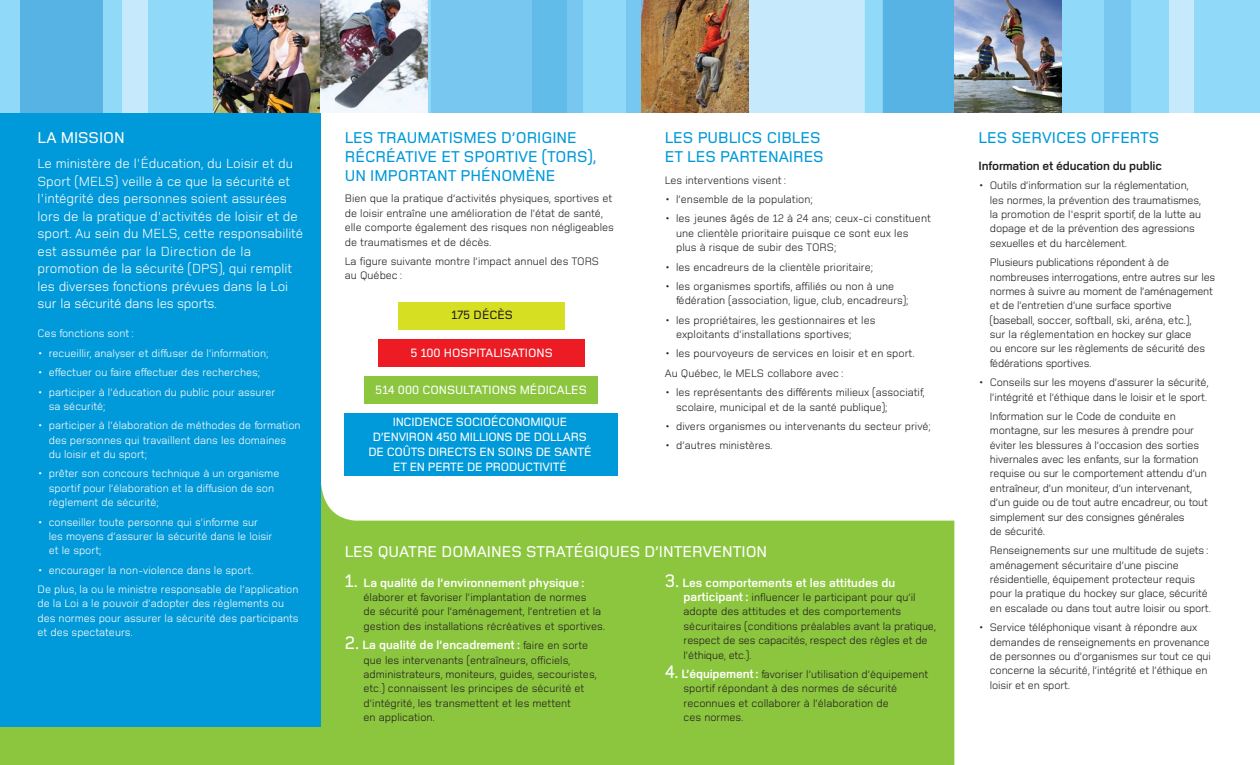
<style>
.page{position:relative;width:1260px;height:765px;background:#fff}
.page>*{position:absolute;margin:0;border:0;box-sizing:border-box;transform-origin:0 0}
.t1{font:500 16.25px/18.8px "Monoline Remixed";color:#0099d9}
.t2{font:500 16.25px "Monoline Remixed";color:#fff}
.t3{font:13.75px/17.5px "Monoline Remixed";color:#fff}
.t4{font:500 12.5px/15px "Monoline Remixed";letter-spacing:-.015em;color:#fff;text-align:center}
.t5{font:700 12.5px "Monoline Remixed";color:#fff}
.t6{font:700 12.5px "Monoline Remixed";letter-spacing:-.01em;color:#231f20}
.t7{font:500 12.5px "Monoline Remixed";color:#231f20}
.t8{font:11.25px/14.4px "Monoline Remixed";letter-spacing:-.005em;color:#231f20}
.t9{font:11.25px/14.4px "Monoline Remixed";color:#fff}
.s1{font-weight:500;font-size:18.75px}
.s2{font-weight:400;font-size:11.25px;color:#231f20}
.s3{font-weight:700;font-size:12.5px;color:#fff}
.s4{font-weight:500;font-size:18.75px;color:#fff}
</style>
<div class="page">
<svg style="left:321px;top:484px;width:633px;height:281px;background:#9bcd58"></svg>
<div style="left:0;top:82px;width:321px;height:683px;background:#0099d9"></div>
<div style="left:0;top:0;width:1260px;height:112px;background:#91d9f8"></div>
<div style="left:20px;top:0;width:83px;height:112px;background:#58b3e5"></div>
<div style="left:122px;top:0;width:25px;height:112px;background:#c6eafb"></div>
<div style="left:883px;top:0;width:71px;height:112px;background:#58b3e5"></div>
<div style="left:431px;top:0;width:101px;height:112px;background:#77c7f0"></div>
<div style="left:567px;top:0;width:15px;height:112px;background:#77c7f0"></div>
<div style="left:532px;top:0;width:35px;height:112px;background:#62bcea"></div>
<div style="left:1105px;top:0;width:26px;height:112px;background:#77c7f0"></div>
<svg style="left:626px;top:0;width:239px;height:112px;background:#bbe3f5"></svg>
<div style="left:1169px;top:0;width:25px;height:112px;background:#c6eafb"></div>
<div style="left:326px;top:741px;width:319px;height:24px;background:#8cc63f"></div>
<img style="left:214px;top:0;width:214px;height:112px">
<img style="left:641px;top:0;width:107px;height:112px">
<div style="left:344px;top:413px;width:274px;height:63px;background:#0099d9"></div>
<div style="left:364px;top:376px;width:233px;height:28px;background:#8cc63f"></div>
<div style="left:378px;top:339px;width:206px;height:28px;background:#ed1c24"></div>
<div style="left:399px;top:302px;width:166px;height:28px;background:#d7df23"></div>
<img style="left:954px;top:0;width:108px;height:112px">
<div style="left:0;top:728px;width:342px;height:37px;background:#8cc63f"></div>
<h1 class="t2" style="left:37px;top:132px;width:89px">LA MISSION</h1>
<p class="t3" style="left:37px;top:156px;width:267px">Le ministère de l'Éducation, du Loisir et du Sport (MELS) veille à ce que la sécurité et l'intégrité des personnes soient assurées lors de la pratique d'activités de loisir et de sport. Au sein du MELS, cette responsabilité est assumée par la Direction de la promotion de la sécurité (DPS), qui remplit les diverses fonctions prévues dans la Loi sur la sécurité dans les sports.</p>
<p class="t9" style="left:37px;top:327px;width:98px">Ces fonctions sont :</p>
<p class="t9" style="left:37px;top:347px;width:233px">• recueillir, analyser et diffuser de l’information;</p>
<p class="t9" style="left:37px;top:366px;width:224px">• effectuer ou faire effectuer des recherches;</p>
<p class="t9" style="left:49px;top:385px;width:228px;text-indent:-11px">• participer à l’éducation du public pour assurer sa sécurité;</p>
<p class="t9" style="left:49px;top:419px;width:253px;text-indent:-11px">• participer à l’élaboration de méthodes de formation des personnes qui travaillent dans les domaines du loisir et du sport;</p>
<p class="t9" style="left:49px;top:467px;width:232px;text-indent:-11px">• prêter son concours technique à un organisme sportif pour l’élaboration et la diffusion de son règlement de sécurité;</p>
<p class="t9" style="left:49px;top:515px;width:225px;text-indent:-11px">• conseiller toute personne qui s’informe sur les moyens d’assurer la sécurité dans le loisir et le sport;</p>
<p class="t9" style="left:37px;top:561px;width:263px;line-height:19.4px">• encourager la non-violence dans le sport.<br>De plus, la ou le ministre responsable de l’application</p>
<p class="t9" style="left:37px;top:597px;width:263px">de la Loi a le pouvoir d’adopter des règlements ou des normes pour assurer la sécurité des participants et des spectateurs.</p>
<h1 class="t1" style="left:345px;top:130px;width:253px">LES TRAUMATISMES D’ORIGINE<br>RÉCRÉATIVE ET SPORTIVE (TORS),<br>UN IMPORTANT PHÉNOMÈNE</h1>
<p class="t8" style="left:345px;top:192px;width:271px">Bien que la pratique d’activités physiques, sportives et de loisir entraîne une amélioration de l’état de santé, elle comporte également des risques non négligeables de traumatismes et de décès.</p>
<p class="t8" style="left:345px;top:255px;width:256px">La figure suivante montre l’impact annuel des TORS au Québec :</p>
<p class="t7" style="left:452px;top:310px;width:63px">175 DÉCÈS</p>
<p class="t4" style="left:410px;top:347px;width:144px">5 100 HOSPITALISATIONS</p>
<p class="t4" style="left:375px;top:384px;width:213px">514 000 CONSULTATIONS MÉDICALES</p>
<p class="t4" style="left:368px;top:415px;width:225px">INCIDENCE SOCIOÉCONOMIQUE<br>D’ENVIRON 450 MILLIONS DE DOLLARS<br>DE COÛTS DIRECTS EN SOINS DE SANTÉ<br>ET EN PERTE DE PRODUCTIVITÉ</p>
<h1 class="t1" style="left:665px;top:130px;width:161px">LES PUBLICS CIBLES<br>ET LES PARTENAIRES</h1>
<p class="t8" style="left:665px;top:174px;width:123px">Les interventions visent :</p>
<p class="t8" style="left:665px;top:193px;width:149px">• l’ensemble de la population;</p>
<p class="t8" style="left:676px;top:212px;width:256px;text-indent:-11px">• les jeunes âgés de 12 à 24 ans; ceux-ci constituent une clientèle prioritaire puisque ce sont eux les plus à risque de subir des TORS;</p>
<p class="t8" style="left:665px;top:260px;width:210px">• les encadreurs de la clientèle prioritaire;</p>
<p class="t8" style="left:676px;top:280px;width:234px;text-indent:-11px">• les organismes sportifs, affiliés ou non à une fédération (association, ligue, club, encadreurs);</p>
<p class="t8" style="left:676px;top:314px;width:201px;text-indent:-11px">• les propriétaires, les gestionnaires et les exploitants d’installations sportives;</p>
<p class="t8" style="left:665px;top:345px;width:251px;line-height:19.4px">• les pourvoyeurs de services en loisir et en sport.<br>Au Québec, le MELS collabore avec :</p>
<p class="t8" style="left:676px;top:386px;width:250px;text-indent:-11px">• les représentants des différents milieux (associatif, scolaire, municipal et de la santé publique);</p>
<p class="t8" style="left:665px;top:420px;width:268px">• divers organismes ou intervenants du secteur privé;</p>
<p class="t8" style="left:665px;top:439px;width:109px">• d’autres ministères.</p>
<h1 class="t2" style="left:345px;top:546px;width:424px">LES QUATRE DOMAINES STRATÉGIQUES D’INTERVENTION</h1>
<p class="t5" style="left:345px;top:578px;width:241px"><span class="s1">1.</span> La qualité de l’environnement physique :</p>
<p class="t8" style="left:364px;top:591px;width:243px">élaborer et favoriser l’implantation de normes<br>de sécurité pour l’aménagement, l’entretien et la gestion des installations récréatives et sportives.</p>
<p class="t5" style="left:345px;top:641px;width:245px"><span class="s1">2.</span> La qualité de l’encadrement : <span class="s2">faire en sorte</span></p>
<p class="t8" style="left:364px;top:653px;width:235px">que les intervenants (entraîneurs, officiels, administrateurs, moniteurs, guides, secouristes, etc.) connaissent les principes de sécurité et d’intégrité, les transmettent et les mettent<br>en application.</p>
<p class="t5" style="left:665px;top:578px;width:232px"><span class="s1">3.</span> Les comportements et les attitudes du</p>
<p class="t8" style="left:684px;top:591px;width:254px"><span class="s3">participant :</span> influencer le participant pour qu’il adopte des attitudes et des comportements sécuritaires (conditions préalables avant la pratique, respect de ses capacités, respect des règles et de l’éthique, etc.).</p>
<p class="t8" style="left:684px;top:668px;width:246px;text-indent:-19px"><span class="s4">4.</span> <span class="s3">L’équipement :</span> favoriser l’utilisation d’équipement sportif répondant à des normes de sécurité reconnues et collaborer à l’élaboration de<br>ces normes.</p>
<h1 class="t1" style="left:979px;top:130px;width:182px">LES SERVICES OFFERTS</h1>
<p class="t6" style="left:979px;top:161px;width:185px">Information et éducation du public</p>
<p class="t8" style="left:990px;top:179px;width:213px;text-indent:-11px">• Outils d’information sur la réglementation, les normes, la prévention des traumatismes, la promotion de l'esprit sportif, de la lutte au dopage et de la prévention des agressions sexuelles et du harcèlement.</p>
<p class="t8" style="left:990px;top:256px;width:227px">Plusieurs publications répondent à de nombreuses interrogations, entre autres sur les normes à suivre au moment de l’aménagement et de l’entretien d’une surface sportive (baseball, soccer, softball, ski, aréna, etc.),<br>sur la réglementation en hockey sur glace<br>ou encore sur les règlements de sécurité des fédérations sportives.</p>
<p class="t8" style="left:979px;top:376px;width:232px;text-align:right">• Conseils sur les moyens d’assurer la sécurité, l’intégrité et l’éthique dans le loisir et le sport.</p>
<p class="t8" style="left:990px;top:410px;width:219px">Information sur le Code de conduite en montagne, sur les mesures à prendre pour éviter les blessures à l’occasion des sorties hivernales avec les enfants, sur la formation requise ou sur le comportement attendu d’un entraîneur, d’un moniteur, d’un intervenant, d’un guide ou de tout autre encadreur, ou tout simplement sur des consignes générales<br>de sécurité.</p>
<p class="t8" style="left:990px;top:544px;width:223px">Renseignements sur une multitude de sujets : aménagement sécuritaire d’une piscine résidentielle, équipement protecteur requis pour la pratique du hockey sur glace, sécurité en escalade ou dans tout autre loisir ou sport.</p>
<p class="t8" style="left:990px;top:621px;width:223px;text-indent:-11px">• Service téléphonique visant à répondre aux demandes de renseignements en provenance de personnes ou d’organismes sur tout ce qui concerne la sécurité, l’intégrité et l’éthique en loisir et en sport.</p>
</div>
